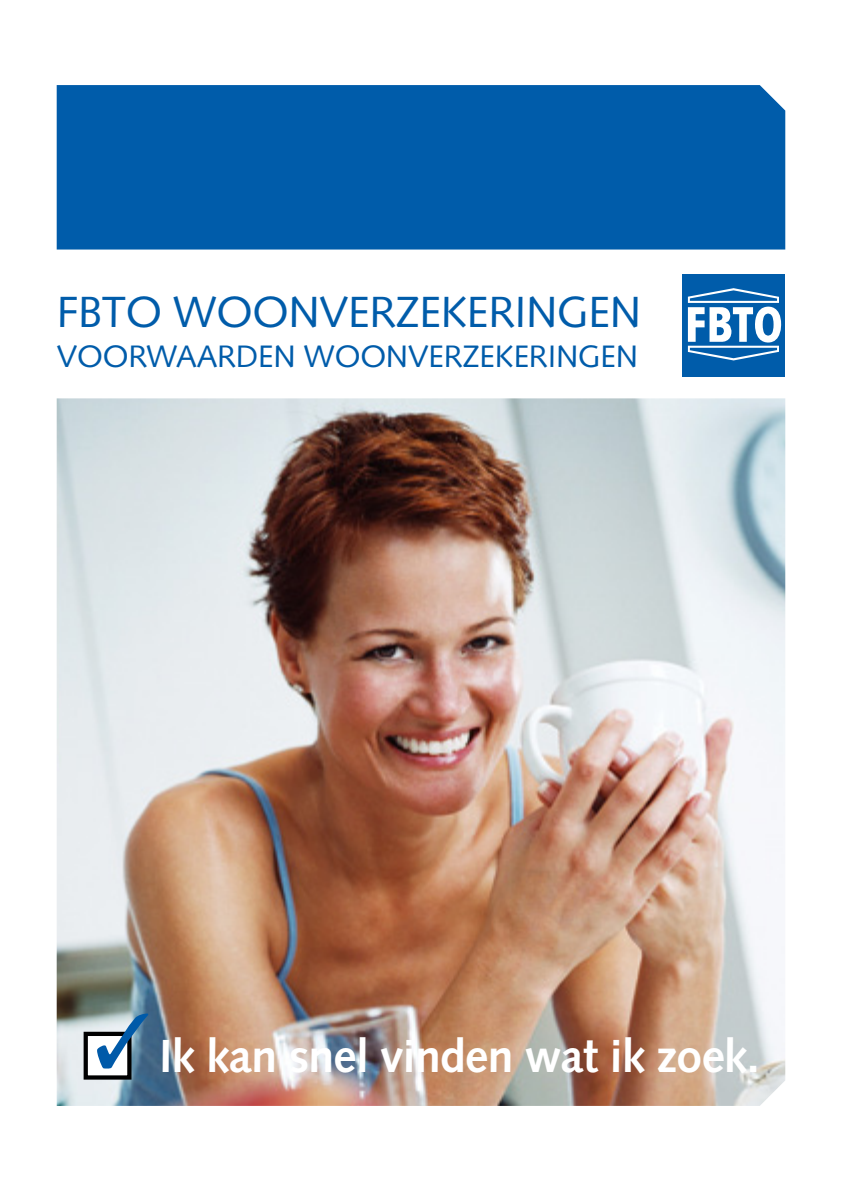
<style>
.page{position:relative;width:842px;height:1191px;background:#fff}
.page>*{position:absolute;margin:0;border:0;box-sizing:border-box;transform-origin:0 0}
.t1{font:700 46.4px "Syntax";letter-spacing:-.015em;color:#fff}
.t2{font:43.6px "Syntax";letter-spacing:-.01em;color:#005caa}
.t3{font:31px "Syntax";letter-spacing:-.005em;color:#005caa}
</style>
<div class="page">
<div style="left:57px;top:85px;width:728px;height:164px;background:#005caa"></div>
<img style="left:57px;top:398px;width:728px;height:708px">
<div style="left:86px;top:1034px;width:43px;height:43px;background:#fff"></div>
<div style="left:84px;top:1031px;width:48px;height:48px;border:4px solid #000"></div>
<svg style="left:97px;top:1013px;width:51px;height:55px"></svg>
<div style="left:682px;top:274px;width:103px;height:102px;background:#005caa"></div>
<svg style="left:688px;top:288px;width:94px;height:72px"></svg>
<p class="t2" style="left:57px;top:286px;width:586px">FBTO WOONVERZEKERINGEN</p>
<p class="t3" style="left:57px;top:338px;width:583px">VOORWAARDEN WOONVERZEKERINGEN</p>
<p class="t1" style="left:160px;top:1029px;width:601px">Ik kan snel vinden wat ik zoek.</p>
</div>
